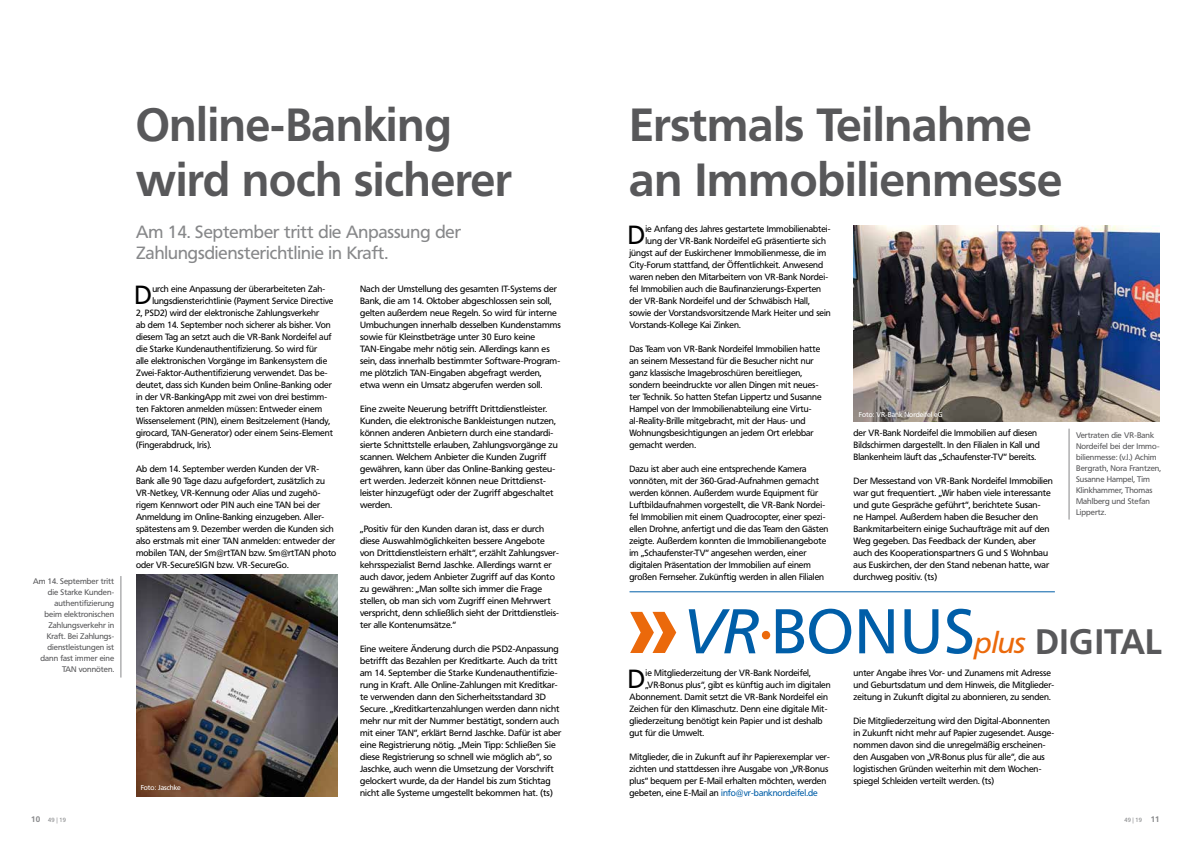
<style>
.page{position:relative;width:1191px;height:842px;background:#fff}
.page>*{position:absolute;margin:0;border:0;box-sizing:border-box;transform-origin:0 0}
.t1{font:700 46px/55.2px "Frutiger VR";color:#58585a}
.t2{font:700 35px "Frutiger VR";letter-spacing:.01em;color:#58585a}
.t3{font:26px "Frutiger VR";color:#000}
.t4{font:17.5px/21px "Frutiger VR";color:#87888a}
.t5{font:9px/12px "Frutiger VR";color:#000}
.t6{font:8px/11px "Frutiger VR";color:#58585a;text-align:right}
.t7{font:7px "Frutiger VR";color:#fff}
.t8{font:6px "Frutiger VR";color:#87888a}
.s1{font-size:98.9px;color:#eb690b}
.s2{font-weight:400;font-style:italic;font-size:62.4px;color:#005ea8}
.s3{font-weight:400;font-size:62.4px;color:#eb690b}
.s4{font-weight:400;font-size:62.4px;color:#005ea8}
.s5{font-weight:400;font-style:italic;font-size:29.3px;color:#eb690b}
.s6{color:#005ea8}
.s7{font-weight:700;font-size:8px}
</style>
<div class="page">
<hr style="left:121px;top:576px;width:1px;height:101px;background:#87888a">
<hr style="left:1068px;top:429px;width:1px;height:90px;background:#87888a">
<img style="left:853px;top:226px;width:306px;height:195px">
<hr style="left:629px;top:591px;width:425px;height:1px;background:#005ea8">
<img style="left:136px;top:574px;width:201px;height:223px">
<p class="t6" style="left:33px;top:576px;width:82px">Am 14. September tritt die Starke Kunden&shy;authentifizierung<br>beim elektronischen<br>Zahlungsverkehr in<br>Kraft. Bei Zahlungs&shy;dienstleistungen ist dann fast immer eine<br>TAN vonnöten.</p>
<h1 class="t1" style="left:136px;top:98px;width:377px">Online-Banking wird noch sicherer</h1>
<h3 class="t4" style="left:136px;top:222px;width:326px">Am 14. September tritt die Anpassung der<br>Zahlungsdiensterichtlinie in Kraft.</h3>
<h3 class="t3" style="left:134px;top:279px;width:19px">D</h3>
<p class="t5" style="left:152px;top:282px;width:174px">urch eine Anpassung der überarbeiteten Zah-</p>
<p class="t5" style="left:360px;top:282px;width:202px">Nach der Umstellung des gesamten IT-Systems der Bank, die am 14. Oktober abgeschlossen sein soll, gelten außerdem neue Regeln. So wird für interne Umbuchungen innerhalb desselben Kundenstamms sowie für Kleinstbeträge unter 30 Euro keine TAN-Eingabe mehr nötig sein. Allerdings kann es sein, dass innerhalb bestimmter Software-Program&shy;me plötzlich TAN-Eingaben abgefragt werden, etwa wenn ein Umsatz abgerufen werden soll.</p>
<p class="t5" style="left:360px;top:402px;width:199px">Eine zweite Neuerung betrifft Drittdienstleister.<br>Kunden, die elektronische Bankleistungen nutzen, können anderen Anbietern durch eine standardi&shy;sierte Schnittstelle erlauben, Zahlungsvorgänge zu scannen. Welchem Anbieter die Kunden Zugriff gewähren, kann über das Online-Banking gesteu&shy;ert werden. Jederzeit können neue Drittdienst&shy;leister hinzugefügt oder der Zugriff abgeschaltet werden.</p>
<p class="t5" style="left:360px;top:522px;width:200px">„Positiv für den Kunden daran ist, dass er durch diese Auswahlmöglichkeiten bessere Angebote von Drittdienstleistern erhält“, erzählt Zahlungsver&shy;kehrsspezialist Bernd Jaschke. Allerdings warnt er auch davor, jedem Anbieter Zugriff auf das Konto zu gewähren: „Man sollte sich immer die Frage stellen, ob man sich vom Zugriff einen Mehrwert verspricht, denn schließlich sieht der Drittdienstleis&shy;ter alle Kontenumsätze.“</p>
<p class="t5" style="left:360px;top:642px;width:203px">Eine weitere Änderung durch die PSD2-Anpassung betrifft das Bezahlen per Kreditkarte. Auch da tritt am 14. September die Starke Kundenauthentifizie&shy;rung in Kraft. Alle Online-Zahlungen mit Kreditkar&shy;te verwenden dann den Sicherheitsstandard 3D Secure. „Kreditkartenzahlungen werden dann nicht mehr nur mit der Nummer bestätigt, sondern auch mit einer TAN“, erklärt Bernd Jaschke. Dafür ist aber eine Registrierung nötig. „Mein Tipp: Schließen Sie diese Registrierung so schnell wie möglich ab“, so Jaschke, auch wenn die Umsetzung der Vorschrift gelockert wurde, da der Handel bis zum Stichtag nicht alle Systeme umgestellt bekommen hat. (ts)</p>
<p class="t5" style="left:152px;top:294px;width:183px">lungsdiensterichtlinie (Payment Service Directive</p>
<p class="t5" style="left:136px;top:306px;width:185px">2, PSD2) wird der elektronische Zahlungsverkehr</p>
<p class="t5" style="left:136px;top:318px;width:196px">ab dem 14. September noch sicherer als bisher. Von</p>
<p class="t5" style="left:136px;top:330px;width:197px">diesem Tag an setzt auch die VR-Bank Nordeifel auf</p>
<p class="t5" style="left:136px;top:342px;width:183px">die Starke Kundenauthentifizierung. So wird für</p>
<p class="t5" style="left:136px;top:354px;width:193px">alle elektronischen Vorgänge im Bankensystem die</p>
<p class="t5" style="left:136px;top:366px;width:193px">Zwei-Faktor-Authentifizierung verwendet. Das be-</p>
<p class="t5" style="left:136px;top:378px;width:197px">deutet, dass sich Kunden beim Online-Banking oder</p>
<p class="t5" style="left:136px;top:390px;width:193px">in der VR-BankingApp mit zwei von drei bestimm-</p>
<p class="t5" style="left:136px;top:402px;width:188px">ten Faktoren anmelden müssen: Entweder einem</p>
<p class="t5" style="left:136px;top:414px;width:195px">Wissenselement (PIN), einem Besitzelement (Handy,</p>
<p class="t5" style="left:136px;top:426px;width:198px">girocard, TAN-Generator) oder einem Seins-Element</p>
<p class="t5" style="left:136px;top:438px;width:77px">(Fingerabdruck, Iris).</p>
<p class="t5" style="left:136px;top:462px;width:202px">Ab dem 14. September werden Kunden der VR-Bank alle 90 Tage dazu aufgefordert, zusätzlich zu VR-Netkey, VR-Kennung oder Alias und zugehö&shy;rigem Kennwort oder PIN auch eine TAN bei der Anmeldung im Online-Banking einzugeben. Aller&shy;spätestens am 9. Dezember werden die Kunden sich also erstmals mit einer TAN anmelden: entweder der mobilen TAN, der Sm@rtTAN bzw. Sm@rtTAN photo oder VR-SecureSIGN bzw. VR-SecureGo.</p>
<p class="t7" style="left:141px;top:784px;width:42px">Foto: Jaschke</p>
<h1 class="t1" style="left:629px;top:98px;width:434px">Erstmals Teilnahme an Immobilienmesse</h1>
<h3 class="t3" style="left:628px;top:219px;width:19px">D</h3>
<p class="t5" style="left:645px;top:223px;width:187px">ie Anfang des Jahres gestartete Immobilienabtei-</p>
<p class="t5" style="left:645px;top:235px;width:182px">lung der VR-Bank Nordeifel eG präsentierte sich</p>
<p class="t5" style="left:629px;top:247px;width:198px">jüngst auf der Euskirchener Immobilienmesse, die im</p>
<p class="t5" style="left:629px;top:259px;width:195px">City-Forum stattfand, der Öffentlichkeit. Anwesend</p>
<p class="t5" style="left:629px;top:271px;width:200px">waren neben den Mitarbeitern von VR-Bank Nordei-</p>
<p class="t5" style="left:629px;top:283px;width:193px">fel Immobilien auch die Baufinanzierungs-Experten</p>
<p class="t5" style="left:629px;top:295px;width:182px">der VR-Bank Nordeifel und der Schwäbisch Hall,</p>
<p class="t5" style="left:629px;top:307px;width:203px">sowie der Vorstandsvorsitzende Mark Heiter und sein</p>
<p class="t5" style="left:629px;top:319px;width:113px">Vorstands-Kollege Kai Zinken.</p>
<p class="t5" style="left:629px;top:343px;width:194px">Das Team von VR-Bank Nordeifel Immobilien hatte an seinem Messestand für die Besucher nicht nur ganz klassische Imagebroschüren bereitliegen, sondern beeindruckte vor allen Dingen mit neues&shy;ter Technik. So hatten Stefan Lippertz und Susanne Hampel von der Immobilienabteilung eine Virtu&shy;al-Reality-Brille mitgebracht, mit der Haus- und Wohnungsbesichtigungen an jedem Ort erlebbar gemacht werden.</p>
<p class="t5" style="left:629px;top:463px;width:200px">Dazu ist aber auch eine entsprechende Kamera vonnöten, mit der 360-Grad-Aufnahmen gemacht werden können. Außerdem wurde Equipment für Luftbildaufnahmen vorgestellt, die VR-Bank Nordei&shy;fel Immobilien mit einem Quadrocopter, einer spezi&shy;ellen Drohne, anfertigt und die das Team den Gästen zeigte. Außerdem konnten die Immobilienangebote im „Schaufenster-TV“ angesehen werden, einer digitalen Präsentation der Immobilien auf einem großen Fernseher. Zukünftig werden in allen Filialen</p>
<p class="t7" style="left:859px;top:410px;width:85px">Foto: VR-Bank Nordeifel eG</p>
<p class="t5" style="left:853px;top:426px;width:188px">der VR-Bank Nordeifel die Immobilien auf diesen<br>Bildschirmen dargestellt. In den Filialen in Kall und<br>Blankenheim läuft das „Schaufenster-TV“ bereits.</p>
<p class="t5" style="left:853px;top:474px;width:201px">Der Messestand von VR-Bank Nordeifel Immobilien war gut frequentiert. „Wir haben viele interessante und gute Gespräche geführt“, berichtete Susan-<br>ne Hampel. Außerdem haben die Besucher den Bankmitarbeitern einige Suchaufträge mit auf den Weg gegeben. Das Feedback der Kunden, aber auch des Kooperationspartners G und S Wohnbau aus Euskirchen, der den Stand nebenan hatte, war durchweg positiv. (ts)</p>
<p class="t6" style="left:1076px;top:430px;width:86px;text-align:left">Vertraten die VR-Bank<br>Nordeifel bei der Immo&shy;bilienmesse: (v.l.) Achim<br>Bergrath, Nora Frantzen,<br>Susanne Hampel, Tim<br>Klinkhammer, Thomas<br>Mahlberg und Stefan<br>Lippertz.</p>
<h2 class="t2" style="left:627px;top:620px;width:536px"><span class="s1">»</span><span class="s2">VR</span><span class="s3">·</span><span class="s4">BONUS</span><span class="s5">plus</span> DIGITAL</h2>
<h3 class="t3" style="left:628px;top:664px;width:19px">D</h3>
<p class="t5" style="left:645px;top:667px;width:167px">ie Mitgliederzeitung der VR-Bank Nordeifel,</p>
<p class="t5" style="left:645px;top:679px;width:187px">„VR·Bonus plus“, gibt es künftig auch im digitalen</p>
<p class="t5" style="left:629px;top:691px;width:200px">Abonnement. Damit setzt die VR-Bank Nordeifel ein</p>
<p class="t5" style="left:629px;top:703px;width:199px">Zeichen für den Klimaschutz. Denn eine digitale Mit-</p>
<p class="t5" style="left:629px;top:715px;width:195px">gliederzeitung benötigt kein Papier und ist deshalb</p>
<p class="t5" style="left:629px;top:727px;width:76px">gut für die Umwelt.</p>
<p class="t5" style="left:629px;top:751px;width:202px">Mitglieder, die in Zukunft auf ihr Papierexemplar ver&shy;zichten und stattdessen ihre Ausgabe von „VR·Bonus plus“ bequem per E-Mail erhalten möchten, werden gebeten, eine E-Mail an <span class="s6">info@vr-banknordeifel.de</span></p>
<p class="t5" style="left:853px;top:667px;width:202px">unter Angabe ihres Vor- und Zunamens mit Adresse und Geburtsdatum und dem Hinweis, die Mitglieder&shy;zeitung in Zukunft digital zu abonnieren, zu senden.</p>
<p class="t5" style="left:853px;top:715px;width:202px">Die Mitgliederzeitung wird den Digital-Abonnenten in Zukunft nicht mehr auf Papier zugesendet. Ausge&shy;nommen davon sind die unregelmäßig erscheinen&shy;den Ausgaben von „VR·Bonus plus für alle“, die aus logistischen Gründen weiterhin mit dem Wochen&shy;spiegel Schleiden verteilt werden. (ts)</p>
<p class="t8" style="left:31px;top:816px;width:36px"><span class="s7">10</span> 49 | 19</p>
<p class="t8" style="left:1124px;top:816px;width:37px">49 | 19 <span class="s7">11</span></p>
</div>
